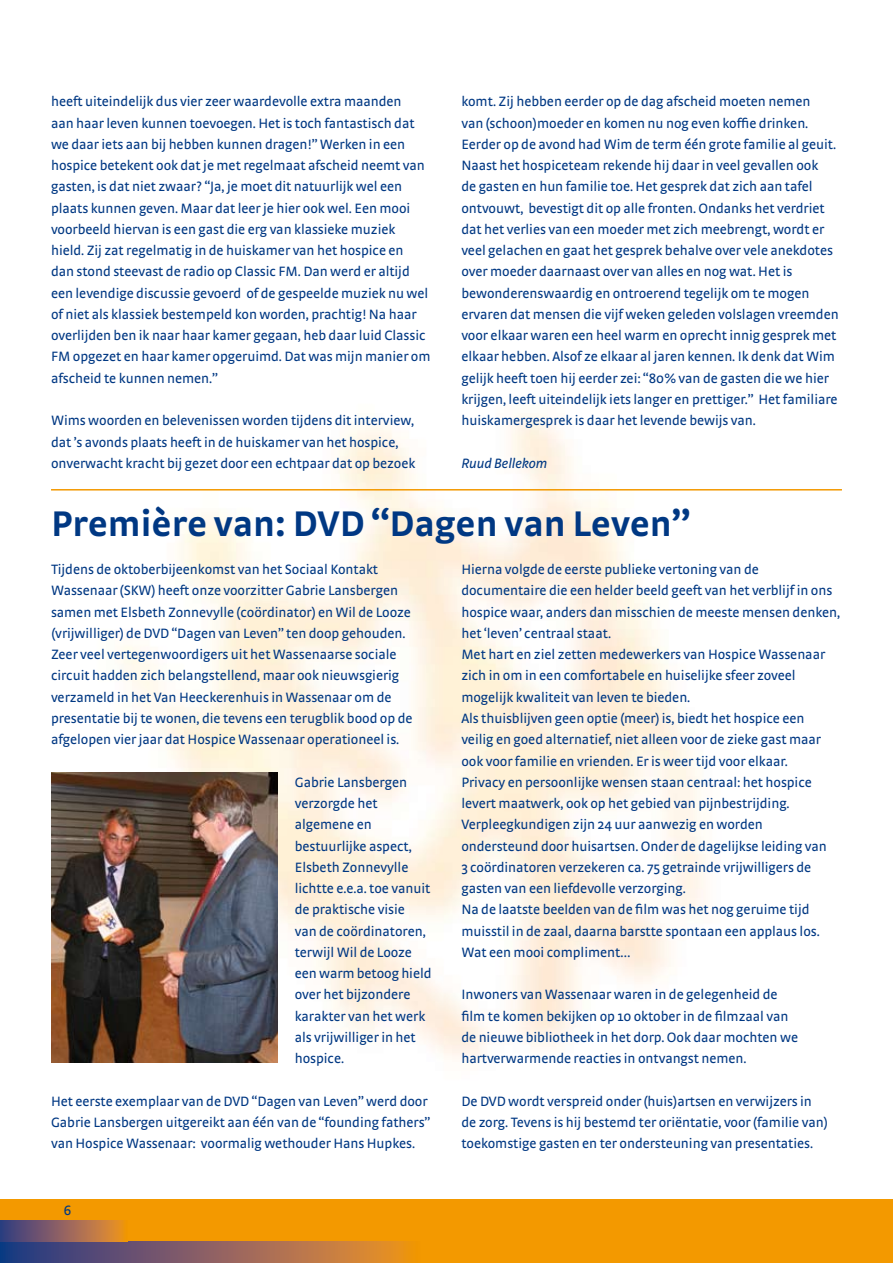
<style>
.page{position:relative;width:893px;height:1263px;background:#fff}
.page>*{position:absolute;margin:0;border:0;box-sizing:border-box;transform-origin:0 0}
.t1{font:700 37.5px "Strada";color:#003883}
.t2{font:14.25px/21.3px "Strada";letter-spacing:-.005em;color:#003883}
.t3{font:italic 14.25px "Strada";letter-spacing:-.005em;color:#003883}
</style>
<div class="page">
<img style="left:64px;top:413px;width:688px;height:650px">
<div style="left:0;top:1199px;width:893px;height:64px;background:#f39900"></div>
<svg style="left:0;top:1242px;width:410px;height:21px;background:#88615d"></svg>
<svg style="left:0;top:1220px;width:124px;height:22px;background:#90645b"></svg>
<hr style="left:51px;top:489px;width:791px;height:1px;background:#f39900">
<img style="left:51px;top:772px;width:227px;height:290px">
<p class="t2" style="left:51px;top:91px;width:381px">heeft uiteindelijk dus vier zeer waardevolle extra maanden<br>aan haar leven kunnen toevoegen. Het is toch fantastisch dat we daar iets aan bij hebben kunnen dragen!” Werken in een hospice betekent ook dat je met regelmaat afscheid neemt van gasten, is dat niet zwaar? “Ja, je moet dit natuurlijk wel een plaats kunnen geven. Maar dat leer je hier ook wel. Een mooi voorbeeld hiervan is een gast die erg van klassieke muziek hield. Zij zat regelmatig in de huiskamer van het hospice en<br>dan stond steevast de radio op Classic FM. Dan werd er altijd een levendige discussie gevoerd of de gespeelde muziek nu wel of niet als klassiek bestempeld kon worden, prachtig! Na haar overlijden ben ik naar haar kamer gegaan, heb daar luid Classic FM opgezet en haar kamer opgeruimd. Dat was mijn manier om afscheid te kunnen nemen.”</p>
<p class="t2" style="left:51px;top:410px;width:366px">Wims woorden en belevenissen worden tijdens dit interview, dat ’s avonds plaats heeft in de huiskamer van het hospice, onverwacht kracht bij gezet door een echtpaar dat op bezoek</p>
<p class="t2" style="left:461px;top:91px;width:379px">komt. Zij hebben eerder op de dag afscheid moeten nemen<br>van (schoon)moeder en komen nu nog even koffie drinken.<br>Eerder op de avond had Wim de term één grote familie al geuit.<br>Naast het hospiceteam rekende hij daar in veel gevallen ook<br>de gasten en hun familie toe. Het gesprek dat zich aan tafel ontvouwt, bevestigt dit op alle fronten. Ondanks het verdriet dat het verlies van een moeder met zich meebrengt, wordt er veel gelachen en gaat het gesprek behalve over vele anekdotes over moeder daarnaast over van alles en nog wat. Het is bewonderenswaardig en ontroerend tegelijk om te mogen ervaren dat mensen die vijf weken geleden volslagen vreemden voor elkaar waren een heel warm en oprecht innig gesprek met elkaar hebben. Alsof ze elkaar al jaren kennen. Ik denk dat Wim gelijk heeft toen hij eerder zei: “80% van de gasten die we hier krijgen, leeft uiteindelijk iets langer en prettiger.” Het familiare huiskamergesprek is daar het levende bewijs van.</p>
<p class="t3" style="left:461px;top:455px;width:88px">Ruud Bellekom</p>
<h1 class="t1" style="left:51px;top:501px;width:640px">Première van: DVD “Dagen van Leven”</h1>
<p class="t2" style="left:51px;top:558px;width:363px">Tijdens de oktoberbijeenkomst van het Sociaal Kontakt Wassenaar (SKW) heeft onze voorzitter Gabrie Lansbergen samen met Elsbeth Zonnevylle (coördinator) en Wil de Looze (vrijwilliger) de DVD “Dagen van Leven” ten doop gehouden.<br>Zeer veel vertegenwoordigers uit het Wassenaarse sociale circuit hadden zich belangstellend, maar ook nieuwsgierig verzameld in het Van Heeckerenhuis in Wassenaar om de presentatie bij te wonen, die tevens een terugblik bood op de afgelopen vier jaar dat Hospice Wassenaar operationeel is.</p>
<p class="t2" style="left:295px;top:771px;width:138px">Gabrie Lansbergen verzorgde het algemene en bestuurlijke aspect,<br>Elsbeth Zonnevylle lichtte e.e.a. toe vanuit de praktische visie<br>van de coördinatoren, terwijl Wil de Looze een warm betoog hield over het bijzondere karakter van het werk als vrijwilliger in het hospice.</p>
<p class="t2" style="left:51px;top:1090px;width:381px">Het eerste exemplaar van de DVD “Dagen van Leven” werd door<br>Gabrie Lansbergen uitgereikt aan één van de “founding fathers” van Hospice Wassenaar: voormalig wethouder Hans Hupkes.</p>
<p class="t2" style="left:64px;top:1200px;width:9px">6</p>
<p class="t2" style="left:461px;top:558px;width:380px">Hierna volgde de eerste publieke vertoning van de documentaire die een helder beeld geeft van het verblijf in ons hospice waar, anders dan misschien de meeste mensen denken, het ‘leven’ centraal staat.<br>Met hart en ziel zetten medewerkers van Hospice Wassenaar zich in om in een comfortabele en huiselijke sfeer zoveel mogelijk kwaliteit van leven te bieden.<br>Als thuisblijven geen optie (meer) is, biedt het hospice een veilig en goed alternatief, niet alleen voor de zieke gast maar ook voor familie en vrienden. Er is weer tijd voor elkaar.<br>Privacy en persoonlijke wensen staan centraal: het hospice levert maatwerk, ook op het gebied van pijnbestrijding.<br>Verpleegkundigen zijn 24 uur aanwezig en worden ondersteund door huisartsen. Onder de dagelijkse leiding van<br>3 coördinatoren verzekeren ca. 75 getrainde vrijwilligers de gasten van een liefdevolle verzorging.<br>Na de laatste beelden van de film was het nog geruime tijd muisstil in de zaal, daarna barstte spontaan een applaus los.<br>Wat een mooi compliment…</p>
<p class="t2" style="left:461px;top:984px;width:338px">Inwoners van Wassenaar waren in de gelegenheid de film te komen bekijken op 10 oktober in de filmzaal van de nieuwe bibliotheek in het dorp. Ook daar mochten we hartverwarmende reacties in ontvangst nemen.</p>
<p class="t2" style="left:461px;top:1090px;width:368px">De DVD wordt verspreid onder (huis)artsen en verwijzers in de zorg. Tevens is hij bestemd ter oriëntatie, voor (familie van) toekomstige gasten en ter ondersteuning van presentaties.</p>
</div>
